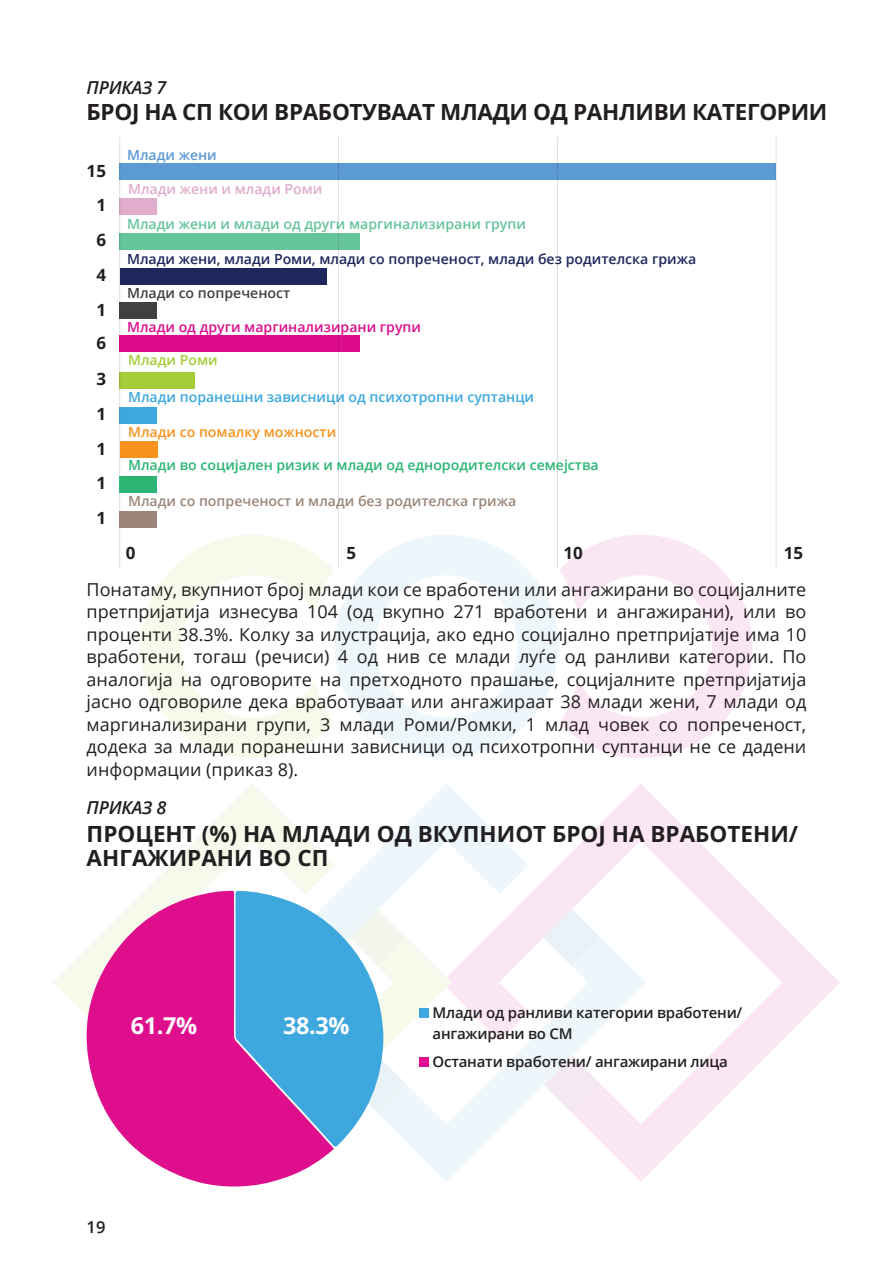
<style>
.page{position:relative;width:893px;height:1263px;background:#fff}
.page>*{position:absolute;margin:0;border:0;box-sizing:border-box;transform-origin:0 0}
.t1{font:700 23.1px "Open Sans";color:#fff}
.t2{font:700 22.35px/24px "Open Sans";color:#231f20}
.t3{font:17.85px/22.5px "Open Sans";color:#231f20;text-align:justify}
.t4{font:italic 600 17.85px "Open Sans";letter-spacing:-.015em;color:#231f20}
.t5{font:700 16.8px/34.8px "Open Sans";color:#231f20;text-align:center}
.t6{font:600 16.5px "Open Sans";color:#231f20}
.t7{font:600 14.85px/21px "Open Sans";letter-spacing:-.015em;color:#231f20}
.t8{font:600 13.95px "Open Sans";color:#1d275b}
.t9{font:600 13.95px "Open Sans";color:#2bb572}
.t10{font:600 13.95px "Open Sans";color:#3ca8de}
.t11{font:600 13.95px "Open Sans";color:#66c49b}
.t12{font:600 13.95px "Open Sans";color:#9b8679}
.t13{font:600 13.95px "Open Sans";color:#dd0c8c}
.t14{font:600 13.95px "Open Sans";color:#f7931d}
.t15{font:600 13.95px "Open Sans";color:#e0adcd}
.t16{font:600 13.95px "Open Sans";color:#414042}
.t17{font:600 13.95px "Open Sans";color:#a4cc39}
.t18{font:600 13.95px "Open Sans";color:#5c9ad3}
</style>
<div class="page">
<svg style="left:451px;top:784px;width:389px;height:397px"></svg>
<svg style="left:544px;top:1056px;width:57px;height:57px"></svg>
<svg style="left:543px;top:909px;width:58px;height:57px"></svg>
<svg style="left:140px;top:535px;width:194px;height:223px"></svg>
<svg style="left:559px;top:535px;width:193px;height:223px"></svg>
<svg style="left:335px;top:535px;width:223px;height:223px"></svg>
<svg style="left:53px;top:784px;width:398px;height:397px"></svg>
<div style="left:120px;top:164px;width:656px;height:16px;background:#5c9ad3"></div>
<div style="left:120px;top:198px;width:37px;height:17px;background:#e0adcd"></div>
<div style="left:120px;top:233px;width:240px;height:16px;background:#66c49b"></div>
<div style="left:120px;top:268px;width:207px;height:16px;background:#1d275b"></div>
<div style="left:120px;top:303px;width:37px;height:16px;background:#414042"></div>
<div style="left:120px;top:335px;width:240px;height:17px;background:#dd0c8c"></div>
<div style="left:120px;top:372px;width:75px;height:16px;background:#a4cc39"></div>
<div style="left:120px;top:407px;width:37px;height:16px;background:#3ca8de"></div>
<hr style="left:776px;top:137px;width:1px;height:431px;background:#231f20">
<hr style="left:119px;top:137px;width:1px;height:431px;background:#231f20">
<hr style="left:338px;top:137px;width:1px;height:431px;background:#231f20">
<hr style="left:557px;top:137px;width:1px;height:431px;background:#231f20">
<div style="left:120px;top:441px;width:37px;height:17px;background:#f7931d"></div>
<div style="left:120px;top:476px;width:37px;height:17px;background:#2bb572"></div>
<div style="left:120px;top:511px;width:37px;height:16px;background:#9b8679"></div>
<svg style="left:80px;top:891px;width:254px;height:296px;fill:#de0e8d"></svg>
<svg style="left:236px;top:891px;width:171px;height:256px;background:#85addb"></svg>
<div style="left:420px;top:1008px;width:9px;height:9px;background:#3ea8de"></div>
<div style="left:420px;top:1058px;width:9px;height:9px;background:#de0e8d"></div>
<p class="t4" style="left:87px;top:75px;width:81px">ПРИКАЗ 7</p>
<p class="t2" style="left:87px;top:100px;width:742px">БРОЈ НА СП КОИ ВРАБОТУВААТ МЛАДИ ОД РАНЛИВИ КАТЕГОРИИ</p>
<p class="t18" style="left:127px;top:146px;width:91px">Млади жени</p>
<p class="t5" style="left:87px;top:153px;width:21px">15<br>1<br>6<br>4<br>1</p>
<p class="t5" style="left:96px;top:324px;width:11px;line-height:36.6px;text-align:left">6<br>3</p>
<p class="t5" style="left:96px;top:396px;width:11px;text-align:justify">1<br>1<br>1<br>1</p>
<p class="t15" style="left:128px;top:180px;width:196px">Млади жени и млади Роми</p>
<p class="t11" style="left:127px;top:214px;width:400px">Млади жени и млади од други маргинализирани групи</p>
<p class="t8" style="left:127px;top:249px;width:571px">Млади жени, млади Роми, млади со попреченост, млади без родителска грижа</p>
<p class="t16" style="left:127px;top:283px;width:165px">Млади со попреченост</p>
<p class="t13" style="left:127px;top:317px;width:296px">Млади од други маргинализирани групи</p>
<p class="t17" style="left:128px;top:351px;width:91px">Млади Роми</p>
<p class="t10" style="left:128px;top:387px;width:408px">Млади поранешни зависници од психотропни суптанци</p>
<p class="t14" style="left:128px;top:422px;width:210px">Млади со помалку можности</p>
<p class="t9" style="left:128px;top:456px;width:472px">Млади во социјален ризик и млади од еднородителски семејства</p>
<p class="t12" style="left:128px;top:492px;width:390px">Млади со попреченост и млади без родителска грижа</p>
<p class="t5" style="left:126px;top:535px;width:11px">0</p>
<p class="t5" style="left:346px;top:535px;width:11px">5</p>
<p class="t5" style="left:563px;top:535px;width:21px">10</p>
<p class="t5" style="left:784px;top:535px;width:21px">15</p>
<p class="t3" style="left:87px;top:577px;width:721px">Понатаму, вкупниот број млади кои се вработени или ангажирани во социјалните претпријатија изнесува 104 (од вкупно 271 вработени и ангажирани), или во проценти 38.3%. Колку за илустрација, ако едно социјално претпријатије има 10 вработени, тогаш (речиси) 4 од нив се млади луѓе од ранливи категории. По аналогија на одговорите на претходното прашање, социјалните претпријатија јасно одговориле дека вработуваат или ангажираат 38 млади жени, 7 млади од маргинализирани групи, 3 млади Роми/Ромки, 1 млад човек со попреченост, додека за млади поранешни зависници од психотропни суптанци не се дадени информации (приказ 8).</p>
<p class="t4" style="left:87px;top:795px;width:81px">ПРИКАЗ 8</p>
<p class="t2" style="left:87px;top:821px;width:713px">ПРОЦЕНТ (%) НА МЛАДИ ОД ВКУПНИОТ БРОЈ НА ВРАБОТЕНИ/<br>АНГАЖИРАНИ ВО СП</p>
<p class="t1" style="left:131px;top:1009px;width:68px">61.7%</p>
<p class="t1" style="left:283px;top:1009px;width:68px">38.3%</p>
<p class="t6" style="left:87px;top:1216px;width:20px">19</p>
<p class="t7" style="left:433px;top:1002px;width:311px">Млади од ранливи категории вработени/ ангажирани во СМ</p>
<p class="t7" style="left:433px;top:1051px;width:297px">Останати вработени/ ангажирани лица</p>
</div>
